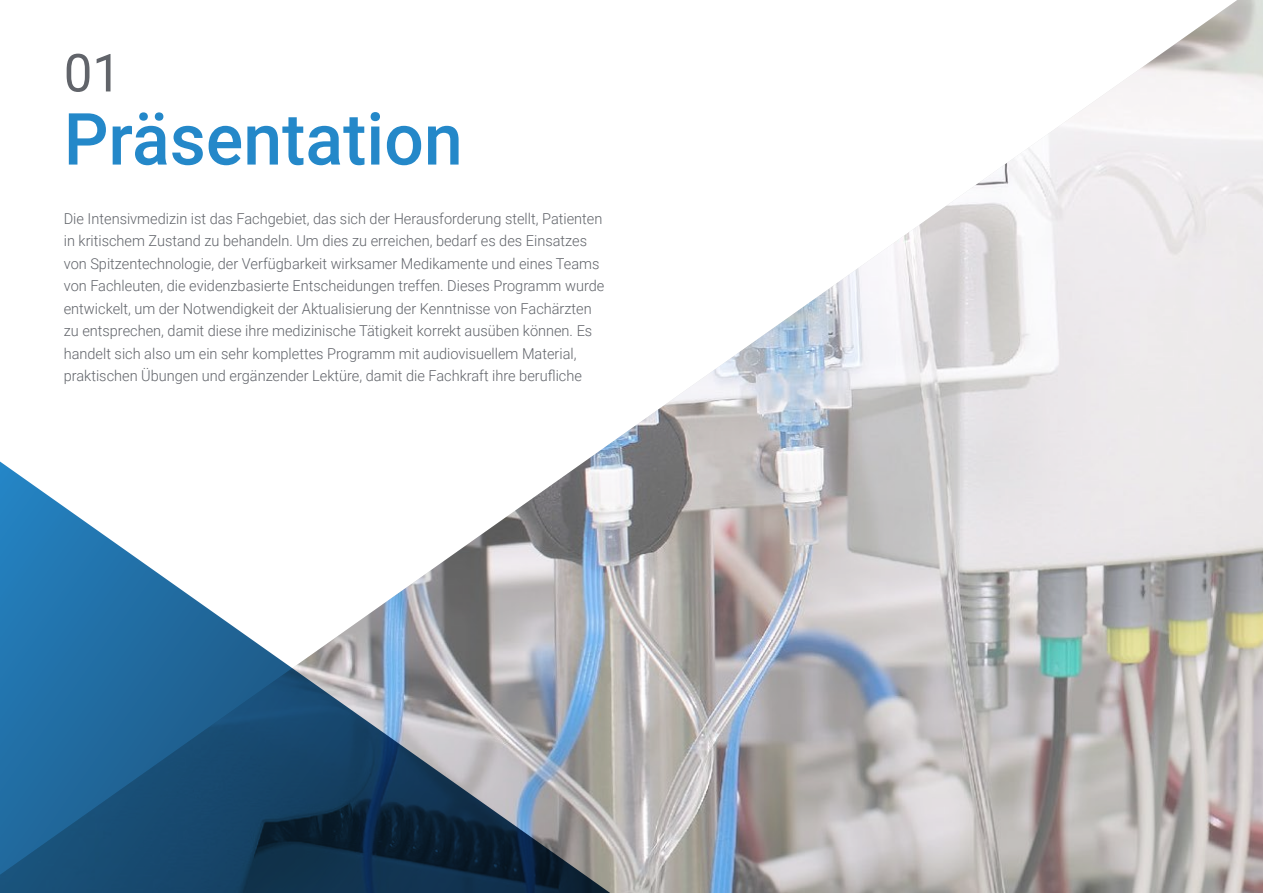
<style>
.page{position:relative;width:1263px;height:893px;background:#fff}
.page>*{position:absolute;margin:0;border:0;box-sizing:border-box;transform-origin:0 0}
.t1{font:500 72px "Roboto";color:#2488c9}
.t2{font:52.5px "Roboto";color:#61646a}
.t3{font:300 15px/22.5px "Roboto";color:#61646a}
</style>
<div class="page">
<img style="left:606px;top:0;width:657px;height:893px">
<svg style="left:0;top:446px;width:640px;height:447px"></svg>
<h2 class="t2" style="left:64px;top:36px;width:59px">01</h2>
<h1 class="t1" style="left:64px;top:89px;width:400px">Präsentation</h1>
<p class="t3" style="left:64px;top:207px;width:542px">Die Intensivmedizin ist das Fachgebiet, das sich der Herausforderung stellt, Patienten in kritischem Zustand zu behandeln. Um dies zu erreichen, bedarf es des Einsatzes von Spitzentechnologie, der Verfügbarkeit wirksamer Medikamente und eines Teams von Fachleuten, die evidenzbasierte Entscheidungen treffen. Dieses Programm wurde entwickelt, um der Notwendigkeit der Aktualisierung der Kenntnisse von Fachärzten zu entsprechen, damit diese ihre medizinische Tätigkeit korrekt ausüben können. Es handelt sich also um ein sehr komplettes Programm mit audiovisuellem Material, praktischen Übungen und ergänzender Lektüre, damit die Fachkraft ihre berufliche</p>
</div>
